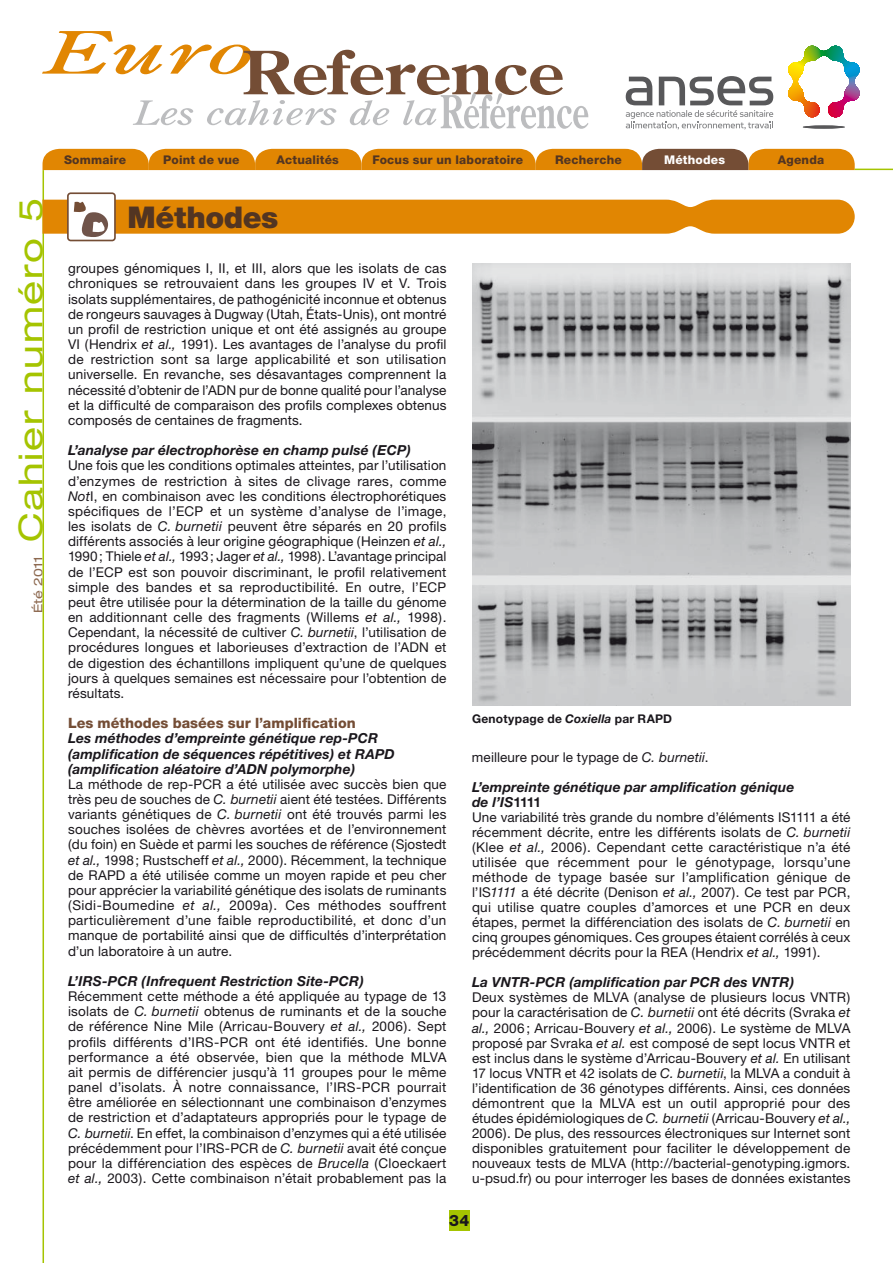
<style>
.page{position:relative;width:893px;height:1263px;background:#fff}
.page>*{position:absolute;margin:0;border:0;box-sizing:border-box;transform-origin:0 0}
.t1{font:expanded 33px "Helvetica Neue";letter-spacing:.05em;color:#a5c400;scale:1.1 1}
.t2{font:900 30px "Helvetica Neue";letter-spacing:-.015em;color:#523522}
.t3{font:800 15.75px "Helvetica Neue";color:#1a171c}
.t4{font:800 14.25px "Helvetica Neue";color:#744d35}
.t5{font:italic 700 13.8px/15.1px "Helvetica Neue";letter-spacing:.01em;color:#1a171c}
.t6{font:13.5px/15.1px "Helvetica Neue";letter-spacing:.01em;color:#1a171c;text-align:justify}
.t7{font:800 12px "Helvetica Neue";letter-spacing:.015em;color:#523522}
.t8{font:700 12px "Helvetica Neue";letter-spacing:.025em;color:#1a171c}
.t9{font:800 12px "Helvetica Neue";letter-spacing:.02em;color:#fff}
.t10{font:expanded 12px "Helvetica Neue";color:#8d6950;scale:1.1 1}
.s1{font-style:italic}
.s2{font-style:normal}
</style>
<div class="page">
<svg style="left:42px;top:31px;width:546px;height:98px"></svg>
<svg style="left:788px;top:46px;width:72px;height:72px"></svg>
<hr style="left:822px;top:82px;width:3px;height:36px;background:#e2001a">
<svg style="left:803px;top:125px;width:42px;height:4px"></svg>
<svg style="left:626px;top:76px;width:147px;height:54px"></svg>
<div style="left:449px;top:1210px;width:20px;height:21px;background:#a5c400"></div>
<hr style="left:855px;top:169px;width:38px;height:1px;background:#a5c400">
<svg style="left:43px;top:149px;width:812px;height:21px;background:#d48313"></svg>
<hr style="left:43px;top:170px;width:1px;height:1093px;background:#a5c400">
<div style="left:67px;top:192px;width:49px;height:49px;border:2px solid #744d35;border-radius:3px"></div>
<svg style="left:43px;top:200px;width:812px;height:37px;background:#e29525"></svg>
<img style="left:472px;top:264px;width:378px;height:441px">
<p class="t7" style="left:64px;top:152px;width:64px">Sommaire</p>
<p class="t7" style="left:163px;top:152px;width:78px">Point de vue</p>
<p class="t7" style="left:277px;top:152px;width:64px">Actualités</p>
<p class="t7" style="left:372px;top:152px;width:152px">Focus sur un laboratoire</p>
<p class="t7" style="left:555px;top:152px;width:68px">Recherche</p>
<p class="t7" style="left:778px;top:152px;width:48px">Agenda</p>
<p class="t9" style="left:664px;top:152px;width:63px">Méthodes</p>
<h1 class="t1" style="left:11px;top:542px;width:315px;rotate:-90deg">Cahier numéro 5</h1>
<h2 class="t2" style="left:128px;top:199px;width:152px">Méthodes</h2>
<p class="t6" style="left:68px;top:261px;width:380px">groupes génomiques I, II, et III, alors que les isolats de cas chroniques se retrouvaient dans les groupes IV et V. Trois isolats supplémentaires, de pathogénicité inconnue et obtenus de rongeurs sauvages à Dugway (Utah, États‑Unis), ont montré un profil de restriction unique et ont été assignés au groupe VI (Hendrix <span class="s1">et al.,</span> 1991). Les avantages de l’analyse du profil de restriction sont sa large applicabilité et son utilisation universelle. En revanche, ses désavantages comprennent la nécessité d’obtenir de l’ADN pur de bonne qualité pour l’analyse et la difficulté de comparaison des profils complexes obtenus composés de centaines de fragments.</p>
<p class="t5" style="left:68px;top:442px;width:344px">L’analyse par électrophorèse en champ pulsé (ECP)</p>
<p class="t6" style="left:68px;top:458px;width:380px">Une fois que les conditions optimales atteintes, par l’utilisation d’enzymes de restriction à sites de clivage rares, comme <span class="s1">Not</span>I, en combinaison avec les conditions électrophorétiques spécifiques de l’ECP et un système d’analyse de l’image, les isolats de <span class="s1">C. burnetii</span> peuvent être séparés en 20 profils différents associés à leur origine géographique (Heinzen <span class="s1">et al., </span>1990; Thiele <span class="s1">et al.,</span> 1993; Jager <span class="s1">et al.,</span> 1998). L’avantage principal de l’ECP est son pouvoir discriminant, le profil relativement simple des bandes et sa reproductibilité. En outre, l’ECP peut être utilisée pour la détermination de la taille du génome en additionnant celle des fragments (Willems <span class="s1">et al.,</span> 1998).<br>Cependant, la nécessité de cultiver <span class="s1">C. burnetii</span>, l’utilisation de procédures longues et laborieuses d’extraction de l’ADN et de digestion des échantillons impliquent qu’une de quelques jours à quelques semaines est nécessaire pour l’obtention de résultats.</p>
<p class="t4" style="left:68px;top:715px;width:289px">Les méthodes basées sur l’amplification</p>
<p class="t5" style="left:68px;top:730px;width:328px">Les méthodes d’empreinte génétique rep-PCR (amplification de séquences répétitives) et RAPD (amplification aléatoire d’ADN polymorphe)</p>
<p class="t6" style="left:68px;top:776px;width:380px">La méthode de rep-PCR a été utilisée avec succès bien que très peu de souches de <span class="s1">C. burnetii</span> aient été testées. Différents variants génétiques de <span class="s1">C. burnetii</span> ont été trouvés parmi les souches isolées de chèvres avortées et de l’environnement (du foin) en Suède et parmi les souches de référence (Sjostedt <span class="s1">et al.,</span> 1998; Rustscheff <span class="s1">et al.,</span> 2000). Récemment, la technique de RAPD a été utilisée comme un moyen rapide et peu cher pour apprécier la variabilité génétique des isolats de ruminants (Sidi-Boumedine <span class="s1">et al.,</span> 2009a). Ces méthodes souffrent particulièrement d’une faible reproductibilité, et donc d’un manque de portabilité ainsi que de difficultés d’interprétation d’un laboratoire à un autre.</p>
<p class="t5" style="left:68px;top:973px;width:297px">L’IRS-PCR (Infrequent Restriction Site-PCR)</p>
<p class="t6" style="left:68px;top:988px;width:380px">Récemment cette méthode a été appliquée au typage de 13 isolats de <span class="s1">C. burnetii</span> obtenus de ruminants et de la souche de référence Nine Mile (Arricau-Bouvery <span class="s1">et al.,</span> 2006). Sept profils différents d’IRS-PCR ont été identifiés. Une bonne performance a été observée, bien que la méthode MLVA ait permis de différencier jusqu’à 11 groupes pour le même panel d’isolats. À notre connaissance, l’IRS-PCR pourrait être améliorée en sélectionnant une combinaison d’enzymes de restriction et d’adaptateurs appropriés pour le typage de <span class="s1">C. burnetii</span>. En effet, la combinaison d’enzymes qui a été utilisée précédemment pour l’IRS-PCR de <span class="s1">C. burnetii</span> avait été conçue pour la différenciation des espèces de <span class="s1">Brucella</span> (Cloeckaert <span class="s1">et al.,</span> 2003). Cette combinaison n’était probablement pas la</p>
<p class="t10" style="left:31px;top:613px;width:54px;rotate:-90deg">Été 2011</p>
<p class="t8" style="left:472px;top:711px;width:202px">Genotypage de <span class="s1">Coxiella</span> par RAPD</p>
<p class="t6" style="left:472px;top:749px;width:238px">meilleure pour le typage de <span class="s1">C. burnetii</span>.</p>
<p class="t5" style="left:472px;top:779px;width:324px">L’empreinte génétique par amplification génique de l’IS<span class="s2">1111</span></p>
<p class="t6" style="left:472px;top:809px;width:380px">Une variabilité très grande du nombre d’éléments IS1111 a été récemment décrite, entre les différents isolats de <span class="s1">C. burnetii </span>(Klee <span class="s1">et al.,</span> 2006). Cependant cette caractéristique n’a été utilisée que récemment pour le génotypage, lorsqu’une méthode de typage basée sur l’amplification génique de l’IS<span class="s1">1111</span> a été décrite (Denison <span class="s1">et al.,</span> 2007). Ce test par PCR, qui utilise quatre couples d’amorces et une PCR en deux étapes, permet la différenciation des isolats de <span class="s1">C. burnetii</span> en cinq groupes génomiques. Ces groupes étaient corrélés à ceux précédemment décrits pour la REA (Hendrix <span class="s1">et al.,</span> 1991).</p>
<p class="t5" style="left:472px;top:974px;width:324px">La VNTR-PCR (amplification par PCR des VNTR)</p>
<p class="t6" style="left:472px;top:990px;width:380px">Deux systèmes de MLVA (analyse de plusieurs locus VNTR) pour la caractérisation de <span class="s1">C. burnetii</span> ont été décrits (Svraka <span class="s1">et al.,</span> 2006; Arricau-Bouvery <span class="s1">et al.,</span> 2006). Le système de MLVA proposé par Svraka <span class="s1">et al.</span> est composé de sept locus VNTR et est inclus dans le système d’Arricau-Bouvery <span class="s1">et al.</span> En utilisant 17 locus VNTR et 42 isolats de <span class="s1">C. burnetii</span>, la MLVA a conduit à l’identification de 36 génotypes différents. Ainsi, ces données démontrent que la MLVA est un outil approprié pour des études épidémiologiques de <span class="s1">C. burnetii</span> (Arricau-Bouvery <span class="s1">et al., </span>2006). De plus, des ressources électroniques sur Internet sont disponibles gratuitement pour faciliter le développement de nouveaux tests de MLVA (http://bacterial-genotyping.igmors. u-psud.fr) ou pour interroger les bases de données existantes</p>
<p class="t3" style="left:449px;top:1211px;width:22px">34</p>
</div>
